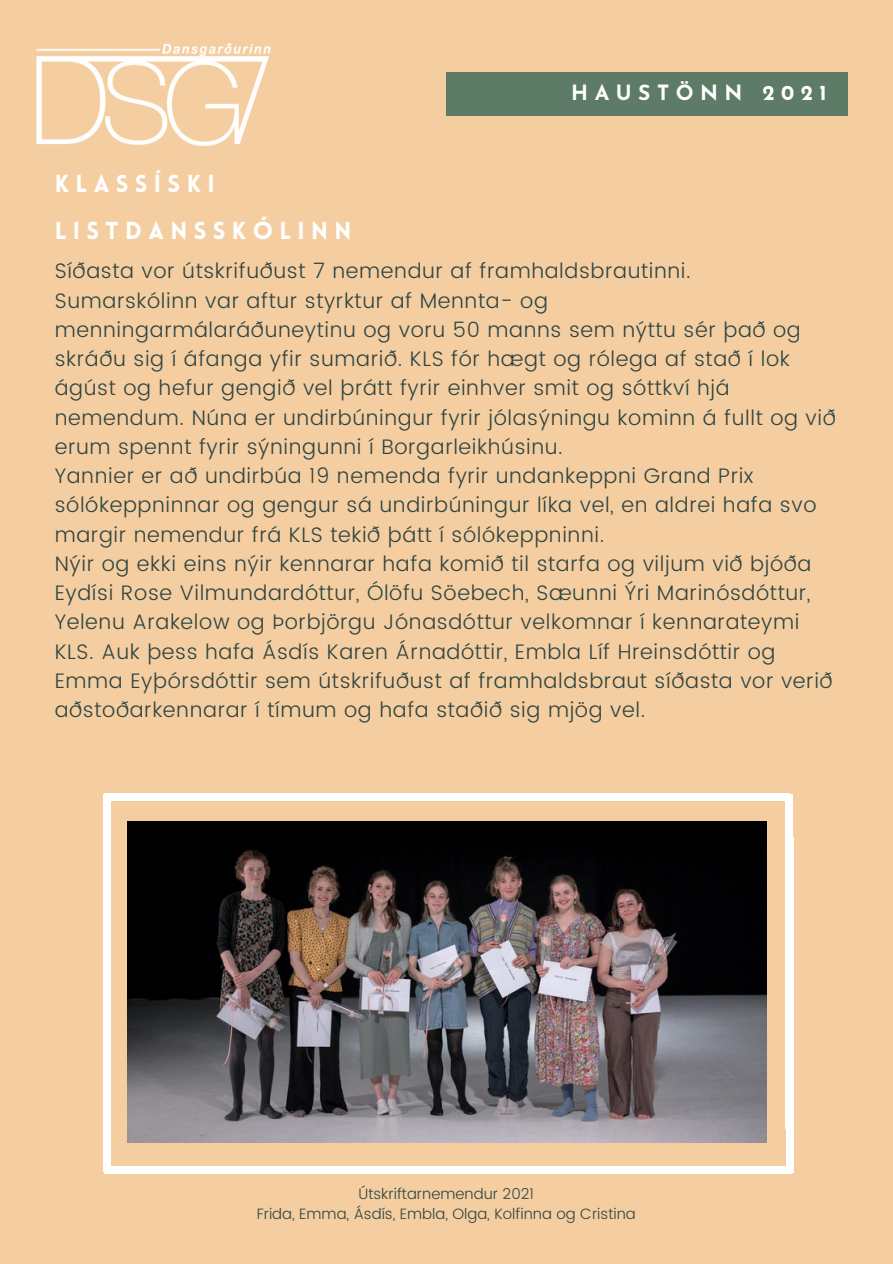
<style>
.page{position:relative;width:893px;height:1264px;background:#fff}
.page>*{position:absolute;margin:0;border:0;box-sizing:border-box;transform-origin:0 0}
.t1{font:900 24px "Lovelo";letter-spacing:.265em;color:#fff}
.t2{font:300 21px/29.2px "Poppins";letter-spacing:.03em;color:#304543}
.t3{font:700 21px "Josefin Sans";letter-spacing:.31em;color:#fff}
.t4{font:300 15px "Poppins";color:#304543}
</style>
<div class="page">
<div style="left:0;top:0;width:892px;height:1263px;background:#f4cea0"></div>
<div style="left:446px;top:73px;width:401px;height:43px;background:#5e7b68"></div>
<img style="left:36px;top:43px;width:235px;height:103px">
<img style="left:127px;top:821px;width:639px;height:321px">
<div style="left:554px;top:793px;width:236px;height:7px;background:#fff"></div>
<div style="left:785px;top:794px;width:7px;height:236px;background:#fff"></div>
<div style="left:785px;top:893px;width:7px;height:235px;background:#fff"></div>
<div style="left:104px;top:793px;width:236px;height:7px;background:#fff"></div>
<div style="left:104px;top:794px;width:7px;height:236px;background:#fff"></div>
<div style="left:302px;top:793px;width:236px;height:7px;background:#fff"></div>
<div style="left:401px;top:793px;width:235px;height:7px;background:#fff"></div>
<div style="left:104px;top:935px;width:7px;height:236px;background:#fff"></div>
<div style="left:104px;top:1166px;width:236px;height:7px;background:#fff"></div>
<div style="left:302px;top:1166px;width:236px;height:7px;background:#fff"></div>
<div style="left:457px;top:1166px;width:236px;height:7px;background:#fff"></div>
<div style="left:556px;top:1166px;width:235px;height:7px;background:#fff"></div>
<div style="left:786px;top:936px;width:7px;height:236px;background:#fff"></div>
<div style="left:786px;top:837px;width:7px;height:235px;background:#fff"></div>
<p class="t3" style="left:571px;top:84px;width:257px">HAUSTÖNN 2021</p>
<p class="t1" style="left:55px;top:174px;width:162px">KLASSÍSKI</p>
<p class="t1" style="left:55px;top:221px;width:298px">LISTDANSSKÓLINN</p>
<p class="t2" style="left:55px;top:256px;width:782px">Síðasta vor útskrifuðust 7 nemendur af framhaldsbrautinni.<br>Sumarskólinn var aftur styrktur af Mennta- og menningarmálaráðuneytinu og voru 50 manns sem nýttu sér það og skráðu sig í áfanga yfir sumarið. KLS fór hægt og rólega af stað í lok ágúst og hefur gengið vel þrátt fyrir einhver smit og sóttkví hjá nemendum. Núna er undirbúningur fyrir jólasýningu kominn á fullt og við erum spennt fyrir sýningunni í Borgarleikhúsinu.</p>
<p class="t2" style="left:55px;top:461px;width:763px">Yannier er að undirbúa 19 nemenda fyrir undankeppni Grand Prix sólókeppninnar og gengur sá undirbúningur líka vel, en aldrei hafa svo margir nemendur frá KLS tekið þátt í sólókeppninni.</p>
<p class="t2" style="left:55px;top:549px;width:779px">Nýir og ekki eins nýir kennarar hafa komið til starfa og viljum við bjóða Eydísi Rose Vilmundardóttur, Ólöfu Söebech, Sæunni Ýri Marinósdóttur, Yelenu Arakelow og Þorbjörgu Jónasdóttur velkomnar í kennarateymi KLS. Auk þess hafa Ásdís Karen Árnadóttir, Embla Líf Hreinsdóttir og Emma Eyþórsdóttir sem útskrifuðust af framhaldsbraut síðasta vor verið aðstoðarkennarar í tímum og hafa staðið sig mjög vel.</p>
<p class="t4" style="left:358px;top:1184px;width:177px">Útskriftarnemendur 2021</p>
<p class="t4" style="left:257px;top:1204px;width:380px">Frida, Emma, Ásdís, Embla, Olga, Kolfinna og Cristina</p>
</div>
